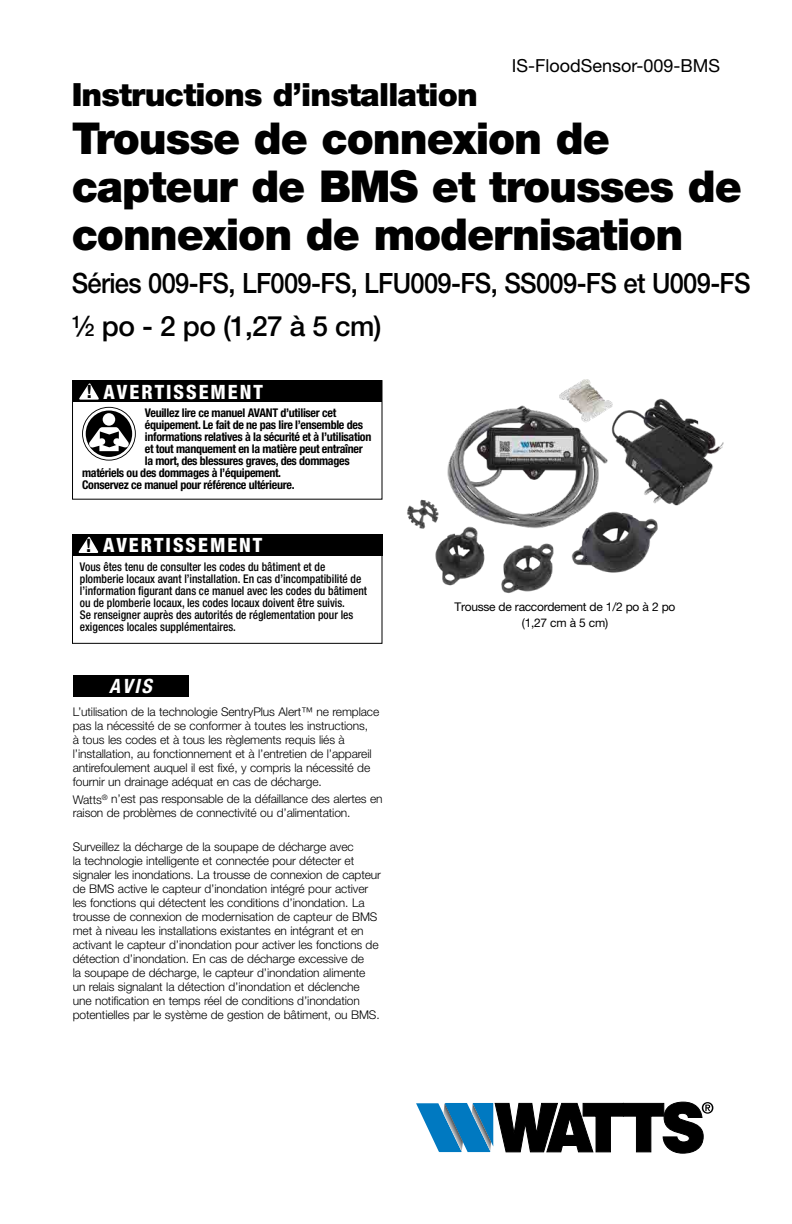
<style>
.page{position:relative;width:792px;height:1224px;background:#fff}
.page>*{position:absolute;margin:0;border:0;box-sizing:border-box;transform-origin:0 0}
.t1{font:900 44px/48px "Helvetica Neue LT Std";letter-spacing:-.025em;color:#000}
.t2{font:900 32px "Helvetica Neue LT Std";letter-spacing:-.025em;color:#000}
.t3{font:500 28px/43px "Helvetica Neue LT Std";letter-spacing:-.025em;color:#000;scale:.91 1}
.t4{font:800 condensed 19.8px "Helvetica Neue LT Std";letter-spacing:.1em;color:#fff}
.t5{font:italic 700 condensed 19.8px "Helvetica Neue LT Std";color:#fff}
.t6{font:18px "Helvetica Neue LT Std";color:#000}
.t7{font:300 12px/14px "Helvetica Neue LT Std";letter-spacing:-.01em;color:#000}
.t8{font:500 condensed 12px/12px "Helvetica Neue LT Std";color:#000;scale:.95 1}
.t9{font:700 condensed 12px "Helvetica Neue LT Std";letter-spacing:-.025em;color:#000}
.t10{font:12px/16px "Helvetica Neue LT Std";letter-spacing:-.025em;color:#000;text-align:center}
.s1{font-size:17.4px}
.s2{font-weight:700;font-stretch:normal;font-size:18.4px;color:#000}
</style>
<div class="page">
<svg style="left:416px;top:1102px;width:297px;height:51px"></svg>
<div style="left:72px;top:534px;width:310px;height:22px;background:#000"></div>
<svg style="left:78px;top:537px;width:21px;height:16px"></svg>
<div style="left:72px;top:534px;width:310px;height:110px;border:1px solid #000"></div>
<div style="left:73px;top:380px;width:309px;height:22px;background:#000"></div>
<svg style="left:79px;top:383px;width:20px;height:17px"></svg>
<svg style="left:82px;top:407px;width:54px;height:54px"></svg>
<div style="left:83px;top:408px;width:52px;height:52px;border:3px solid #fff;border-radius:50%"></div>
<div style="left:103px;top:413px;width:12px;height:13px;background:#fff;border-radius:50%"></div>
<svg style="left:89px;top:427px;width:41px;height:24px"></svg>
<img style="left:363px;top:379px;width:361px;height:221px">
<div style="left:73px;top:676px;width:115px;height:21px;background:#000"></div>
<h3 class="t6" style="left:512px;top:55px;width:210px">IS-FloodSensor-009-BMS</h3>
<h2 class="t2" style="left:72px;top:76px;width:408px">Instructions d’installation</h2>
<h1 class="t1" style="left:72px;top:114px;width:672px">Trousse de connexion de capteur de BMS et trousses de connexion de modernisation</h1>
<h3 class="t3" style="left:72px;top:261px;width:748px">Séries 009-FS, LF009-FS, LFU009-FS, SS009-FS et U009-FS<br><sup>1</sup>⁄<span class="s1">2</span> po - 2 po (1,27 à 5 cm)</h3>
<h3 class="t4" style="left:87px;top:379px;width:178px"><span class="s2">!</span> AVERTISSEMENT</h3>
<p class="t9" style="left:145px;top:406px;width:193px">Veuillez lire ce manuel AVANT d’utiliser cet</p>
<p class="t9" style="left:145px;top:418px;width:220px">équipement. Le fait de ne pas lire l’ensemble des</p>
<p class="t9" style="left:145px;top:430px;width:228px">informations relatives à la sécurité et à l’utilisation</p>
<p class="t9" style="left:145px;top:442px;width:219px">et tout manquement en la matière peut entraîner</p>
<p class="t9" style="left:145px;top:454px;width:206px">la mort, des blessures graves, des dommages</p>
<p class="t9" style="left:82px;top:466px;width:201px">matériels ou des dommages à l’équipement.</p>
<p class="t9" style="left:82px;top:478px;width:214px">Conservez ce manuel pour référence ultérieure.</p>
<h3 class="t4" style="left:86px;top:533px;width:178px"><span class="s2">!</span> AVERTISSEMENT</h3>
<p class="t8" style="left:80px;top:561px;width:304px">Vous êtes tenu de consulter les codes du bâtiment et de plomberie locaux avant l’installation. En cas d’incompatibilité de l’information figurant dans ce manuel avec les codes du bâtiment ou de plomberie locaux, les codes locaux doivent être suivis.<br>Se renseigner auprès des autorités de réglementation pour les exigences locales supplémentaires.</p>
<h3 class="t5" style="left:109px;top:674px;width:44px">AVIS</h3>
<p class="t7" style="left:73px;top:705px;width:308px">L’utilisation de la technologie SentryPlus Alert™ ne remplace pas la nécessité de se conformer à toutes les instructions,<br>à tous les codes et à tous les règlements requis liés à l’installation, au fonctionnement et à l’entretien de l’appareil antirefoulement auquel il est fixé, y compris la nécessité de fournir un drainage adéquat en cas de décharge.</p>
<p class="t7" style="left:73px;top:792px;width:311px">Watts<sup>®</sup> n’est pas responsable de la défaillance des alertes en raison de problèmes de connectivité ou d’alimentation.</p>
<p class="t7" style="left:73px;top:839px;width:310px">Surveillez la décharge de la soupape de décharge avec<br>la technologie intelligente et connectée pour détecter et signaler les inondations. La trousse de connexion de capteur de BMS active le capteur d’inondation intégré pour activer les fonctions qui détectent les conditions d’inondation. La trousse de connexion de modernisation de capteur de BMS met à niveau les installations existantes en intégrant et en activant le capteur d’inondation pour activer les fonctions de détection d’inondation. En cas de décharge excessive de<br>la soupape de décharge, le capteur d’inondation alimente un relais signalant la détection d’inondation et déclenche une notification en temps réel de conditions d’inondation potentielles par le système de gestion de bâtiment, ou BMS.</p>
<p class="t10" style="left:454px;top:599px;width:223px">Trousse de raccordement de 1/2 po à 2 po (1,27 cm à 5 cm)</p>
</div>
